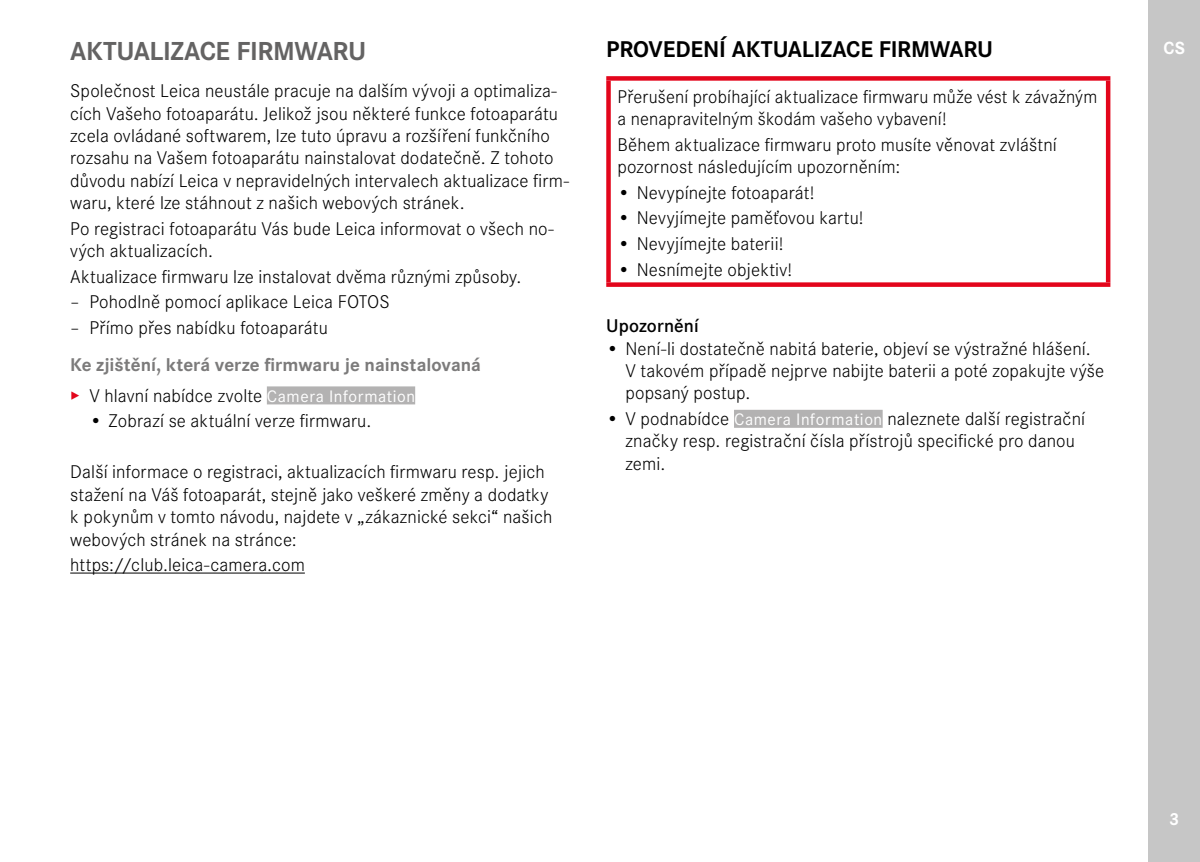
<style>
.page{position:relative;width:1200px;height:862px;background:#fff}
.page>*{position:absolute;margin:0;border:0;box-sizing:border-box;transform-origin:0 0}
.t1{font:700 27px "Corporate S";letter-spacing:-.015em;color:#646363}
.t2{font:700 23.62px "Corporate S";letter-spacing:-.01em;color:#000}
.t3{font:300 19.12px/22.3px "Corporate S";letter-spacing:.005em;color:#000}
.t4{font:700 19.12px/30.4px "Corporate S";color:#7c7b7b}
.t5{font:600 19.12px "Corporate S";letter-spacing:.005em;color:#000}
.t6{font:700 18.22px "Corporate S";color:#fff}
.t7{font:700 18px "Corporate S";color:#fff}
.s1{font-weight:300;color:#e3051b}
.s2{font-weight:300;color:#000}
.s3{font-weight:400;font-size:17.32px;color:#fff}
</style>
<div class="page">
<div style="left:1148px;top:0;width:51px;height:861px;background:#c6c6c6"></div>
<div style="left:267px;top:386px;width:148px;height:18px;background:#b3b2b2"></div>
<hr style="left:70px;top:572px;width:235px;height:1px;background:#000">
<div style="left:733px;top:409px;width:149px;height:18px;background:#b3b2b2"></div>
<div style="left:606px;top:76px;width:504px;height:5px;background:#e3051b"></div>
<svg style="left:606px;top:81px;width:4px;height:201px"></svg>
<div style="left:1105px;top:81px;width:5px;height:201px;background:#e3051b"></div>
<div style="left:606px;top:282px;width:504px;height:5px;background:#e3051b"></div>
<h1 class="t1" style="left:70px;top:29px;width:297px">AKTUALIZACE FIRMWARU</h1>
<p class="t3" style="left:70px;top:78px;width:500px">Společnost Leica neustále pracuje na dalším vývoji a optimaliza&shy;cích Vašeho fotoaparátu. Jelikož jsou některé funkce fotoaparátu zcela ovládané softwarem, lze tuto úpravu a rozšíření funkčního rozsahu na Vašem fotoaparátu nainstalovat dodatečně. Z tohoto důvodu nabízí Leica v nepravidelných intervalech aktualizace firm&shy;waru, které lze stáhnout z našich webových stránek.</p>
<p class="t3" style="left:70px;top:216px;width:485px">Po registraci fotoaparátu Vás bude Leica informovat o všech no&shy;vých aktualizacích.</p>
<p class="t3" style="left:70px;top:264px;width:452px">Aktualizace firmwaru lze instalovat dvěma různými způsoby.</p>
<p class="t3" style="left:70px;top:289px;width:321px">– Pohodlně pomocí aplikace Leica FOTOS</p>
<p class="t3" style="left:70px;top:315px;width:259px">– Přímo přes nabídku fotoaparátu</p>
<p class="t4" style="left:70px;top:348px;width:412px">Ke zjištění, která verze firmwaru je nainstalovaná <span class="s1">▸</span> <span class="s2">V hlavní nabídce zvolte</span> <span class="s3">Camera Information</span></p>
<p class="t3" style="left:89px;top:408px;width:283px">• Zobrazí se aktuální verze firmwaru.</p>
<p class="t3" style="left:70px;top:459px;width:483px">Další informace o registraci, aktualizacích firmwaru resp. jejich stažení na Váš fotoaparát, stejně jako veškeré změny a dodatky k pokynům v tomto návodu, najdete v „zákaznické sekci“ našich webových stránek na stránce:</p>
<p class="t3" style="left:70px;top:552px;width:236px">https://club.leica-camera.com</p>
<p class="t2" style="left:606px;top:30px;width:388px">PROVEDENÍ AKTUALIZACE FIRMWARU</p>
<p class="t3" style="left:617px;top:84px;width:481px">Přerušení probíhající aktualizace firmwaru může vést k závažným a nenapravitelným škodám vašeho vybavení!</p>
<p class="t3" style="left:617px;top:132px;width:441px">Během aktualizace firmwaru proto musíte věnovat zvláštní pozornost následujícím upozorněním:</p>
<p class="t3" style="left:617px;top:180px;width:198px">• Nevypínejte fotoaparát!</p>
<p class="t3" style="left:617px;top:206px;width:247px">• Nevyjímejte paměťovou kartu!</p>
<p class="t3" style="left:617px;top:231px;width:167px">• Nevyjímejte baterii!</p>
<p class="t3" style="left:617px;top:257px;width:176px">• Nesnímejte objektiv!</p>
<p class="t5" style="left:606px;top:311px;width:94px">Upozornění</p>
<p class="t3" style="left:625px;top:336px;width:480px;text-indent:-19px">• Není-li dostatečně nabitá baterie, objeví se výstražné hlášení.<br>V takovém případě nejprve nabijte baterii a poté zopakujte výše popsaný postup.</p>
<p class="t3" style="left:625px;top:406px;width:461px;text-indent:-19px">• V podnabídce <span class="s3">Camera Information</span> naleznete další registrační značky resp. registrační čísla přístrojů specifické pro danou zemi.</p>
<p class="t6" style="left:1163px;top:34px;width:23px">CS</p>
<p class="t7" style="left:1168px;top:804px;width:12px">3</p>
</div>
